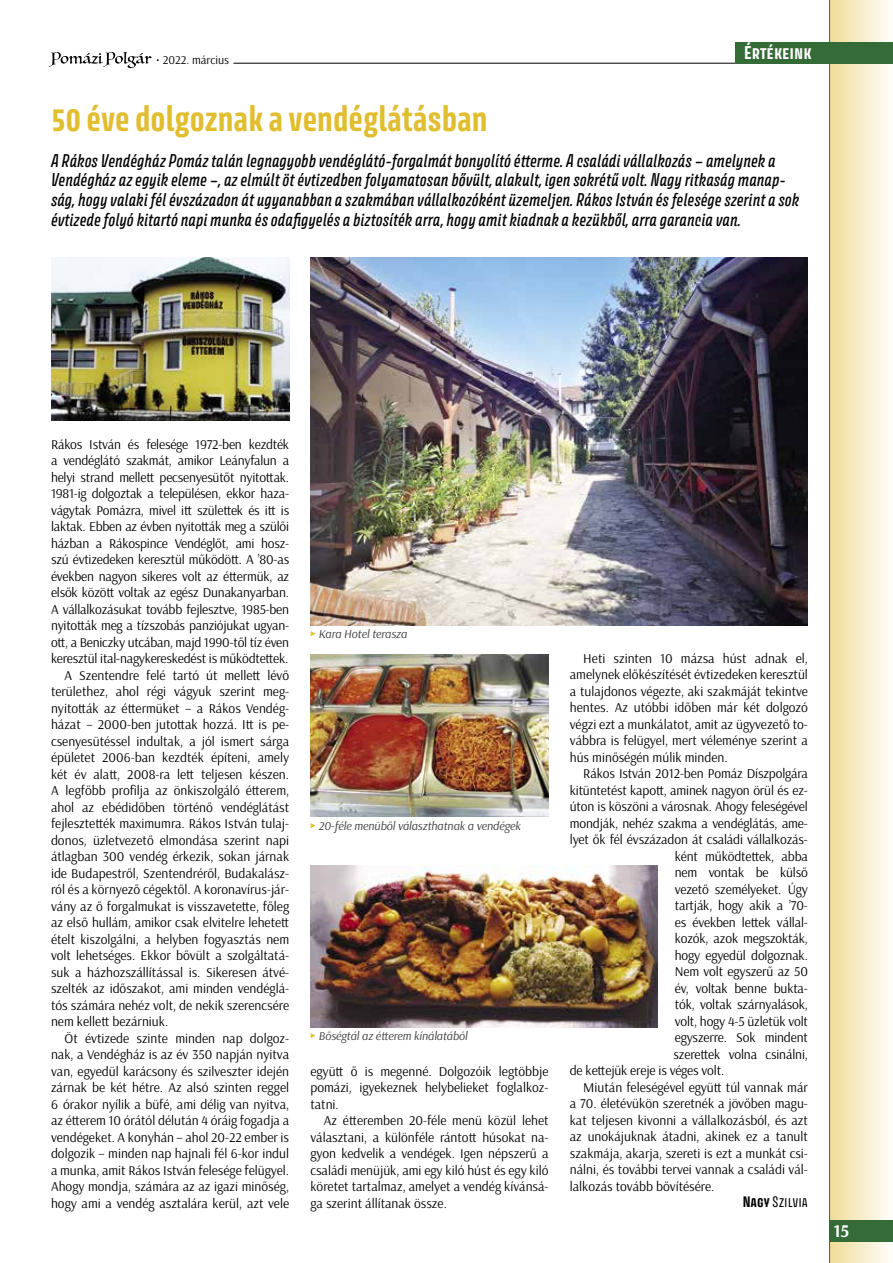
<style>
.page{position:relative;width:893px;height:1263px;background:#fff}
.page>*{position:absolute;margin:0;border:0;box-sizing:border-box;transform-origin:0 0}
.t1{font:700 33px "Avory I Latn";color:#e1be2f}
.t2{font:700 18px "Arsenal";color:#fff}
.t3{font:16.5px/19.5px "Avory I Latn Me It";color:#000}
.t4{font:700 16.5px "Avory I Latn";color:#fff}
.t5{font:13.5px/16.5px "Arsenal";color:#000;text-align:justify}
.t6{font:13.5px "Avory I Latn";color:#000}
.t7{font:italic 12px "Arsenal";letter-spacing:-.005em;color:#393939}
.t8{font:12px "Arsenal";color:#000}
.s1{font-weight:700}
</style>
<div class="page">
<div style="left:830px;top:0;width:63px;height:1263px;background:linear-gradient(to right,#f1dd99,#fefefc)"></div>
<hr style="left:829px;top:0;width:1px;height:1263px;background:#356b36">
<div style="left:829px;top:1220px;width:64px;height:22px;background:#356b36"></div>
<svg style="left:49px;top:52px;width:103px;height:16px"></svg>
<hr style="left:233px;top:63px;width:504px;height:1px;background:#000">
<div style="left:736px;top:42px;width:157px;height:21px;background:#356b36"></div>
<img style="left:51px;top:258px;width:238px;height:163px">
<img style="left:310px;top:654px;width:239px;height:163px">
<img style="left:310px;top:866px;width:348px;height:161px">
<img style="left:310px;top:258px;width:498px;height:367px">
<p class="t8" style="left:156px;top:52px;width:74px">• 2022. március</p>
<h1 class="t1" style="left:51px;top:97px;width:438px">50 éve dolgoznak a vendéglátásban</h1>
<p class="t4" style="left:744px;top:42px;width:69px">Értékeink</p>
<p class="t3" style="left:51px;top:151px;width:750px">A Rákos Vendégház Pomáz talán legnagyobb vendéglátó-forgalmát bonyolító étterme. A családi vállalkozás – amelynek a Vendégház az egyik eleme –, az elmúlt öt évtizedben folyamatosan bővült, alakult, igen sokrétű volt. Nagy ritkaság manap&shy;ság, hogy valaki fél évszázadon át ugyanabban a szakmában vállalkozóként üzemeljen. Rákos István és felesége szerint a sok évtizede folyó kitartó napi munka és odafigyelés a biztosíték arra, hogy amit kiadnak a kezükből, arra garancia van.</p>
<p class="t5" style="left:51px;top:436px;width:240px">Rákos István és felesége 1972-ben kezdték</p>
<p class="t5" style="left:51px;top:452px;width:240px">a vendéglátó szakmát, amikor Leányfalun a</p>
<p class="t5" style="left:51px;top:469px;width:240px">helyi strand mellett pecsenyesütőt nyitottak.</p>
<p class="t5" style="left:51px;top:485px;width:240px">1981-ig dolgoztak a településen, ekkor haza-</p>
<p class="t5" style="left:51px;top:502px;width:240px">vágytak Pomázra, mivel itt születtek és itt is</p>
<p class="t5" style="left:51px;top:518px;width:240px">laktak. Ebben az évben nyitották meg a szülői</p>
<p class="t5" style="left:51px;top:535px;width:240px">házban a Rákospince Vendéglőt, ami hos -</p>
<p class="t5" style="left:51px;top:551px;width:240px">szú évtizedeken keresztül működött. A ’80-as</p>
<p class="t5" style="left:51px;top:568px;width:240px">években nagyon sikeres volt az éttermük, az</p>
<p class="t5" style="left:51px;top:584px;width:240px">elsők között voltak az egész Dunakanyarban.</p>
<p class="t5" style="left:51px;top:601px;width:240px">A vállalkozásukat tovább fejlesztve, 1985-ben</p>
<p class="t5" style="left:51px;top:617px;width:240px">nyitották meg a tízszobás panziójukat ugyan-</p>
<p class="t5" style="left:51px;top:634px;width:240px">ott, a Beniczky utcában, majd 1990-től tíz éven</p>
<p class="t5" style="left:51px;top:650px;width:239px">keresztül ital-nagykereskedést is működtettek.</p>
<p class="t5" style="left:65px;top:667px;width:226px">A Szentendre felé tartó út mellett lévő</p>
<p class="t5" style="left:51px;top:683px;width:240px">területhez, ahol régi vágyuk szerint meg-</p>
<p class="t5" style="left:51px;top:700px;width:240px">nyitották az éttermüket – a Rákos Vendég-</p>
<p class="t5" style="left:51px;top:716px;width:240px">házat – 2000-ben jutottak hozzá. Itt is pe-</p>
<p class="t5" style="left:51px;top:733px;width:240px">csenyesütéssel indultak, a jól ismert sárga</p>
<p class="t5" style="left:51px;top:749px;width:240px">épületet 2006-ban kezdték építeni, amely</p>
<p class="t5" style="left:51px;top:766px;width:240px">két év alatt, 2008-ra lett teljesen készen.</p>
<p class="t5" style="left:51px;top:782px;width:240px">A legfőbb profilja az önkiszolgáló étterem,</p>
<p class="t5" style="left:51px;top:799px;width:240px">ahol az ebédidőben történő vendéglátást</p>
<p class="t5" style="left:51px;top:815px;width:240px">fejlesztették maximumra. Rákos István tulaj-</p>
<p class="t5" style="left:51px;top:832px;width:240px">donos, üzletvezető elmondása szerint napi</p>
<p class="t5" style="left:51px;top:848px;width:240px">átlagban 300 vendég érkezik, sokan járnak</p>
<p class="t5" style="left:51px;top:865px;width:240px">ide Budapestről, Szentendréről, Budakalász-</p>
<p class="t5" style="left:51px;top:881px;width:240px">ról és a környező cégektől. A koronavírus-jár-</p>
<p class="t5" style="left:51px;top:898px;width:240px">vány az ő forgalmukat is visszavetette, főleg</p>
<p class="t5" style="left:51px;top:914px;width:240px">az első hullám, amikor csak elvitelre lehetett</p>
<p class="t5" style="left:51px;top:931px;width:240px">ételt kiszolgálni, a helyben fogyasztás nem</p>
<p class="t5" style="left:51px;top:947px;width:240px">volt lehetséges. Ekkor bővült a szolgáltatá-</p>
<p class="t5" style="left:51px;top:964px;width:240px">suk a házhozszállítással is. Sikeresen átvé-</p>
<p class="t5" style="left:51px;top:980px;width:240px">szelték az időszakot, ami minden vendéglá-</p>
<p class="t5" style="left:51px;top:997px;width:240px">tós számára nehéz volt, de nekik szerencsére</p>
<p class="t5" style="left:51px;top:1013px;width:119px">nem kellett bezárniuk.</p>
<p class="t5" style="left:65px;top:1030px;width:226px">Öt évtizede szinte minden nap dolgoz-</p>
<p class="t5" style="left:51px;top:1046px;width:240px">nak, a Vendégház is az év 350 napján nyitva</p>
<p class="t5" style="left:51px;top:1063px;width:240px">van, egyedül karácsony és szilveszter idején</p>
<p class="t5" style="left:51px;top:1079px;width:240px">zárnak be két hétre. Az alsó szinten reggel</p>
<p class="t5" style="left:51px;top:1096px;width:240px">6 órakor nyílik a büfé, ami délig van nyitva,</p>
<p class="t5" style="left:51px;top:1112px;width:240px">az étterem 10 órától délután 4 óráig fogadja a</p>
<p class="t5" style="left:51px;top:1129px;width:240px">vendégeket. A konyhán – ahol 20-22 ember is</p>
<p class="t5" style="left:51px;top:1145px;width:240px">dolgozik – minden nap hajnali fél 6-kor indul</p>
<p class="t5" style="left:51px;top:1162px;width:240px">a munka, amit Rákos István felesége felügyel.</p>
<p class="t5" style="left:51px;top:1178px;width:240px">Ahogy mondja, számára az az igazi minőség,</p>
<p class="t5" style="left:51px;top:1195px;width:240px">hogy ami a vendég asztalára kerül, azt vele</p>
<p class="t7" style="left:319px;top:627px;width:90px">Kara Hotel terasza</p>
<p class="t7" style="left:319px;top:819px;width:204px">20-féle menüből választhatnak a vendégek</p>
<p class="t7" style="left:319px;top:1029px;width:150px">Bőségtál az étterem kínálatából</p>
<p class="t5" style="left:310px;top:1063px;width:240px">együtt ő is megenné. Dolgozóik legtöbbje pomázi, igyekeznek helybelieket foglalkoz&shy;tatni.</p>
<p class="t5" style="left:310px;top:1112px;width:240px;text-indent:14px">Az étteremben 20-féle menü közül lehet választani, a különféle rántott húsokat na&shy;gyon kedvelik a vendégek. Igen népszerű a családi menüjük, ami egy kiló húst és egy kiló köretet tartalmaz, amelyet a vendég kívánsá&shy;ga szerint állítanak össze.</p>
<p class="t5" style="left:570px;top:650px;width:240px;text-indent:14px">Heti szinten 10 mázsa húst adnak el, amelynek előkészítését évtizedeken keresztül a tulajdonos végezte, aki szakmáját tekintve hentes. Az utóbbi időben már két dolgozó végzi ezt a munkálatot, amit az ügyvezető to&shy;vábbra is felügyel, mert véleménye szerint a hús minőségén múlik minden.</p>
<p class="t5" style="left:583px;top:766px;width:226px">Rákos István 2012-ben Pomáz Díszpolgára</p>
<p class="t5" style="left:570px;top:782px;width:240px">kitüntetést kapott, aminek nagyon örül és ez-</p>
<p class="t5" style="left:570px;top:799px;width:240px">úton is köszöni a városnak. Ahogy feleségével</p>
<p class="t5" style="left:570px;top:815px;width:240px">mondják, nehéz szakma a vendéglátás, ame-</p>
<p class="t5" style="left:570px;top:832px;width:240px">lyet ők fél évszázadon át családi vállalkozás-</p>
<p class="t5" style="left:675px;top:848px;width:135px">ként működtettek, abba</p>
<p class="t5" style="left:675px;top:865px;width:135px">nem vontak be külső</p>
<p class="t5" style="left:675px;top:881px;width:135px">vezető személyeket. Úgy</p>
<p class="t5" style="left:675px;top:898px;width:135px">tartják, hogy akik a ’70-</p>
<p class="t5" style="left:675px;top:914px;width:135px">es években lettek vállal-</p>
<p class="t5" style="left:675px;top:931px;width:135px">kozók, azok megszokták,</p>
<p class="t5" style="left:675px;top:947px;width:135px">hogy egyedül dolgoznak.</p>
<p class="t5" style="left:675px;top:964px;width:135px">Nem volt egyszerű az 50</p>
<p class="t5" style="left:675px;top:980px;width:135px">év, voltak benne bukta-</p>
<p class="t5" style="left:675px;top:997px;width:135px">tók, voltak szárnyalások,</p>
<p class="t5" style="left:675px;top:1013px;width:135px">volt, hogy 4-5 üzletük volt</p>
<p class="t5" style="left:675px;top:1030px;width:135px">egyszerre. Sok mindent</p>
<p class="t5" style="left:674px;top:1046px;width:136px">szerettek volna csinálni,</p>
<p class="t5" style="left:570px;top:1063px;width:156px">de kettejük ereje is véges volt.</p>
<p class="t5" style="left:583px;top:1079px;width:226px">Miután feleségével együtt túl vannak már</p>
<p class="t5" style="left:570px;top:1096px;width:240px">a 70. életévükön szeretnék a jövőben magu-</p>
<p class="t5" style="left:570px;top:1112px;width:240px">kat teljesen kivonni a vállalkozásból, és azt</p>
<p class="t5" style="left:570px;top:1129px;width:240px">az unokájuknak átadni, akinek ez a tanult</p>
<p class="t5" style="left:570px;top:1145px;width:240px">szakmája, akarja, szereti is ezt a munkát csi-</p>
<p class="t5" style="left:570px;top:1162px;width:240px">nálni, és további tervei vannak a családi vál-</p>
<p class="t5" style="left:570px;top:1178px;width:146px">lalkozás tovább bővítésére.</p>
<p class="t6" style="left:743px;top:1194px;width:67px"><span class="s1">Nagy</span> SZILVIA</p>
<h2 class="t2" style="left:833px;top:1220px;width:17px">15</h2>
</div>
